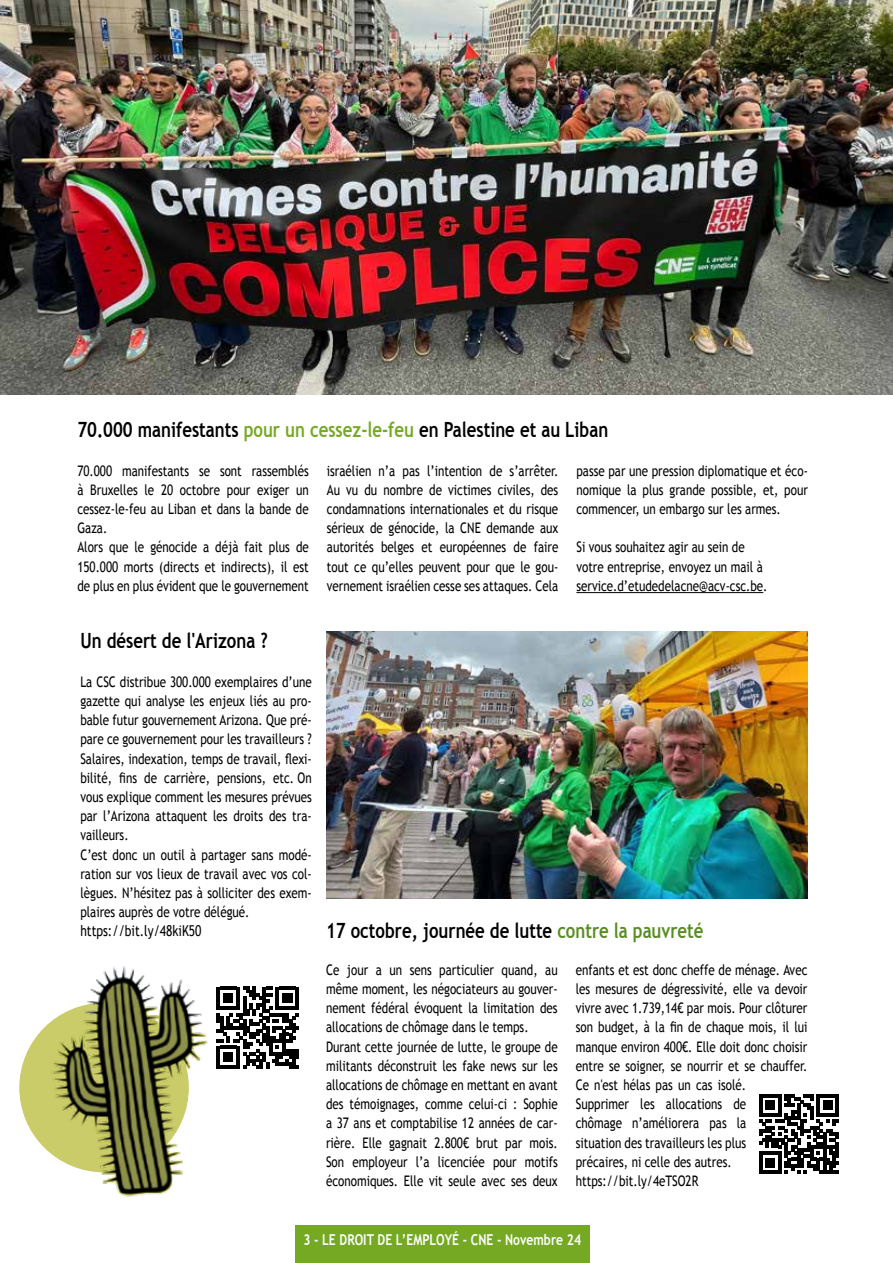
<style>
.page{position:relative;width:893px;height:1263px;background:#fff}
.page>*{position:absolute;margin:0;border:0;box-sizing:border-box;transform-origin:0 0}
.t1{font:700 21px "Trebuchet MS";color:#000;scale:.8 1}
.t2{font:700 15px "Trebuchet MS";color:#fff;scale:.81 1}
.t3{font:15px "Trebuchet MS";color:#000;scale:.8 1}
.t4{font:14.55px/19.2px "Trebuchet MS";color:#000;scale:.8 1}
.s1{color:#75a924}
.s2{color:#598d21}
</style>
<div class="page">
<div style="left:295px;top:1225px;width:295px;height:38px;background:#75a924"></div>
<hr style="left:576px;top:592px;width:187px;height:1px;background:#000">
<img style="left:0;top:0;width:893px;height:394px">
<img style="left:326px;top:631px;width:481px;height:268px">
<img style="left:29px;top:966px;width:208px;height:231px">
<svg style="left:217px;top:987px;width:82px;height:82px"></svg>
<svg style="left:759px;top:1094px;width:80px;height:80px"></svg>
<h1 class="t1" style="left:77px;top:417px;width:665px">70.000 manifestants <span class="s1">pour un cessez-le-feu</span> en Palestine et au Liban</h1>
<p class="t4" style="left:77px;top:461px;width:291px">70.000 manifestants se sont rassemblés à Bruxelles le 20 octobre pour exiger un cessez-le-feu au Liban et dans la bande de Gaza.<br>Alors que le génocide a déjà fait plus de 150.000 morts (directs et indirects), il est de plus en plus évident que le gouvernement</p>
<p class="t4" style="left:327px;top:461px;width:291px;text-align:justify">israélien n’a pas l’intention de s’arrêter.<br>Au vu du nombre de victimes civiles, des condamnations internationales et du risque sérieux de génocide, la CNE demande aux autorités belges et européennes de faire tout ce qu’elles peuvent pour que le gou&shy;vernement israélien cesse ses attaques. Cela</p>
<p class="t4" style="left:576px;top:461px;width:291px;text-align:justify">passe par une pression diplomatique et éco&shy;nomique la plus grande possible, et, pour commencer, un embargo sur les armes.</p>
<p class="t4" style="left:576px;top:538px;width:240px">Si vous souhaitez agir au sein de votre entreprise, envoyez un mail à service.d’etudedelacne@acv-csc.be.</p>
<h1 class="t1" style="left:80px;top:628px;width:236px">Un désert de l'Arizona ?</h1>
<p class="t4" style="left:80px;top:672px;width:291px">La CSC distribue 300.000 exemplaires d’une gazette qui analyse les enjeux liés au pro&shy;bable futur gouvernement Arizona. Que pré&shy;pare ce gouvernement pour les travailleurs ?<br>Salaires, indexation, temps de travail, flexi&shy;bilité, fins de carrière, pensions, etc. On vous explique comment les mesures prévues par l’Arizona attaquent les droits des tra&shy;vailleurs.<br>C’est donc un outil à partager sans modé&shy;ration sur vos lieux de travail avec vos col&shy;lègues. N’hésitez pas à solliciter des exem&shy;plaires auprès de votre délégué.</p>
<p class="t3" style="left:80px;top:922px;width:153px">https://bit.ly/48kiK50</p>
<h1 class="t1" style="left:326px;top:917px;width:473px">17 octobre, journée de lutte <span class="s2">contre la pauvreté</span></h1>
<p class="t4" style="left:326px;top:960px;width:291px">Ce jour a un sens particulier quand, au même moment, les négociateurs au gouver&shy;nement fédéral évoquent la limitation des allocations de chômage dans le temps.<br>Durant cette journée de lutte, le groupe de militants déconstruit les fake news sur les allocations de chômage en mettant en avant des témoignages, comme celui-ci : Sophie a 37 ans et comptabilise 12 années de car&shy;rière. Elle gagnait 2.800€ brut par mois.<br>Son employeur l’a licenciée pour motifs économiques. Elle vit seule avec ses deux</p>
<p class="t4" style="left:576px;top:960px;width:291px">enfants et est donc cheffe de ménage. Avec les mesures de dégressivité, elle va devoir vivre avec 1.739,14€ par mois. Pour clôturer son budget, à la fin de chaque mois, il lui manque environ 400€. Elle doit donc choisir entre se soigner, se nourrir et se chauffer.<br>Ce n'est hélas pas un cas isolé.<br>Supprimer les allocations de<br>chômage n’améliorera pas la<br>situation des travailleurs les plus<br>précaires, ni celle des autres. https://bit.ly/4eTSO2R</p>
<p class="t2" style="left:303px;top:1230px;width:344px">3 - LE DROIT DE L’EMPLOYÉ - CNE - Novembre 24</p>
</div>
